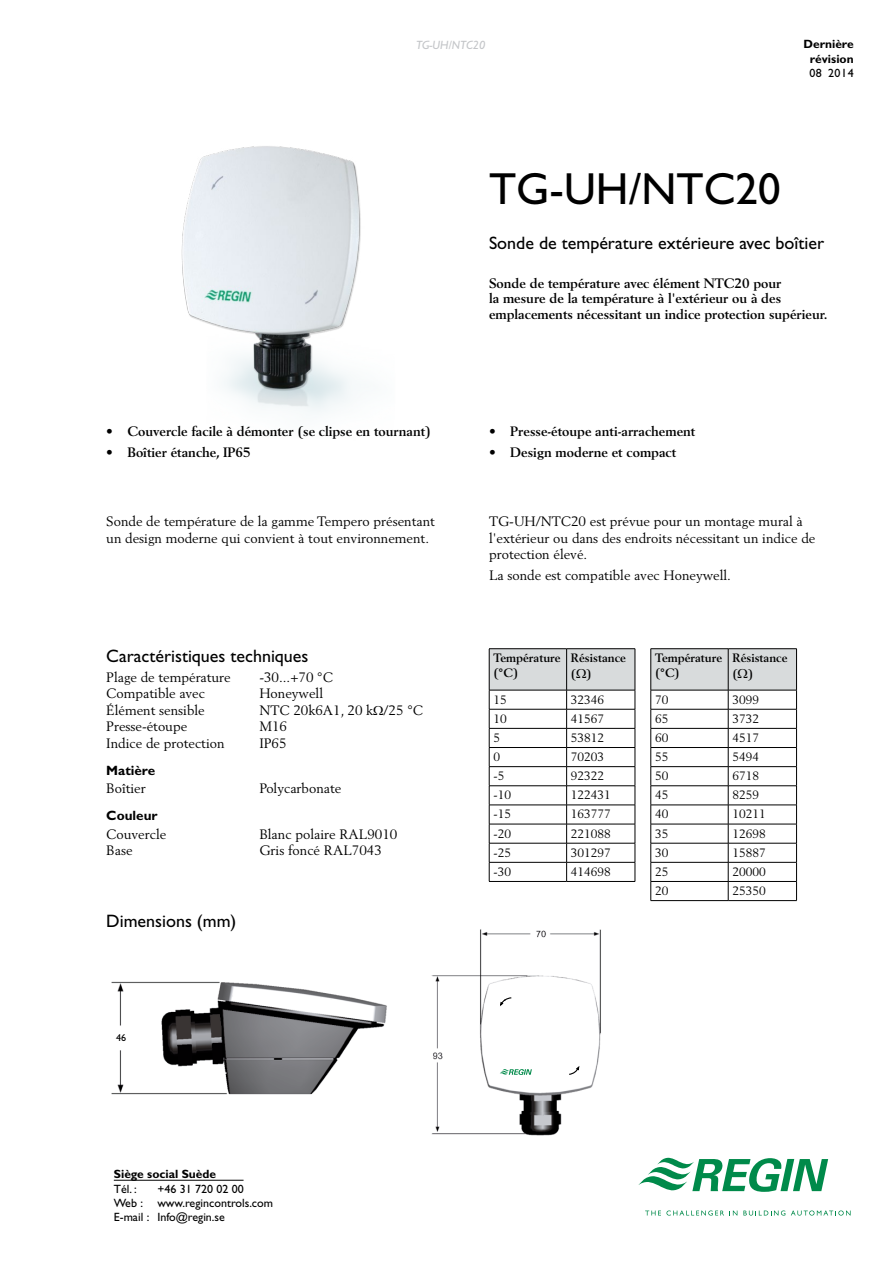
<style>
.page{position:relative;width:893px;height:1263px;background:#fff}
.page>*{position:absolute;margin:0;border:0;box-sizing:border-box;transform-origin:0 0}
.H_gill{font:45px "Gill Sans";color:#000}
.H_gill_mid{font:18px "Gill Sans";color:#000}
.body_2_tab{font:18px "Gill Sans";color:#000}
.H_berling_small_bold{font:700 13.5px/15.8px "Berling";color:#000}
.body{font:13.5px/16.5px "Berling";color:#000}
.body_2_tab-2{font:13.5px "Berling";color:#000}
.H_gill_bold_small{font:700 13.5px "Gill Sans";color:#000}
.body-2{font:12px "Berling";color:#000}
.t1{font:12px/14.4px "Gill Sans";color:#000}
.berling_bold_small{font:700 12px/14.4px "Berling";color:#000}
.t2{font:700 12px/14.4px "Gill Sans";color:#000;text-align:center}
.t3{font:italic 12px "Gill Sans";color:#c3c5c8}
.t4{font:10.2px "Gill Sans";color:#000}
</style>
<div class="page">
<svg style="left:638px;top:1158px;width:190px;height:34px"></svg>
<svg style="left:645px;top:1210px;width:79px;height:5px"></svg>
<svg style="left:732px;top:1210px;width:5px;height:5px"></svg>
<svg style="left:743px;top:1210px;width:42px;height:5px"></svg>
<svg style="left:791px;top:1210px;width:60px;height:5px"></svg>
<hr style="left:114px;top:1180px;width:130px;height:1px;background:#000">
<img style="left:181px;top:146px;width:180px;height:266px">
<hr style="left:651px;top:900px;width:77px;height:1px;background:#000">
<hr style="left:728px;top:900px;width:69px;height:1px;background:#000">
<hr style="left:651px;top:648px;width:77px;height:1px;background:#000">
<hr style="left:728px;top:648px;width:69px;height:1px;background:#000">
<hr style="left:489px;top:881px;width:78px;height:1px;background:#000">
<hr style="left:567px;top:881px;width:68px;height:1px;background:#000">
<hr style="left:489px;top:648px;width:78px;height:1px;background:#000">
<hr style="left:567px;top:648px;width:68px;height:1px;background:#000">
<img style="left:431px;top:929px;width:170px;height:207px">
<svg style="left:499px;top:1069px;width:33px;height:6px"></svg>
<svg style="left:499px;top:996px;width:14px;height:12px"></svg>
<svg style="left:568px;top:1064px;width:12px;height:11px"></svg>
<img style="left:111px;top:981px;width:276px;height:114px">
<div style="left:106px;top:1027px;width:28px;height:20px;background:#fff"></div>
<svg style="left:650px;top:649px;width:147px;height:251px"></svg>
<svg style="left:489px;top:649px;width:147px;height:232px"></svg>
<p class="t3" style="left:416px;top:39px;width:71px">TG-UH/NTC20</p>
<p class="t2" style="left:803px;top:37px;width:52px">Dernière révision</p>
<p class="t1" style="left:809px;top:66px;width:46px">08 2014</p>
<p class="H_gill" style="left:489px;top:163px;width:293px">TG-UH/NTC20</p>
<p class="H_gill_mid" style="left:489px;top:233px;width:337px">Sonde de température extérieure avec boîtier</p>
<p class="H_berling_small_bold" style="left:106px;top:424px;width:326px">• Couvercle facile à démonter (se clipse en tournant)</p>
<p class="H_berling_small_bold" style="left:106px;top:445px;width:146px">• Boîtier étanche, IP65</p>
<p class="H_berling_small_bold" style="left:489px;top:275px;width:340px">Sonde de température avec élément NTC20 pour<br>la mesure de la température à l'extérieur ou à des emplacements nécessitant un indice protection supérieur.</p>
<p class="H_berling_small_bold" style="left:489px;top:424px;width:208px">• Presse-étoupe anti-arrachement</p>
<p class="H_berling_small_bold" style="left:489px;top:445px;width:189px">• Design moderne et compact</p>
<p class="body" style="left:106px;top:513px;width:330px">Sonde de température de la gamme Tempero présentant un design moderne qui convient à tout environnement.</p>
<p class="body" style="left:489px;top:513px;width:328px">TG-UH/NTC20 est prévue pour un montage mural à l'extérieur ou dans des endroits nécessitant un indice de protection élevé.</p>
<p class="body" style="left:489px;top:567px;width:244px">La sonde est compatible avec Honeywell.</p>
<p class="H_gill_mid" style="left:106px;top:646px;width:204px">Caractéristiques techniques</p>
<p class="body_2_tab-2" style="left:106px;top:669px;width:126px">Plage de température</p>
<p class="body_2_tab-2" style="left:259px;top:669px;width:75px">-30...+70 °C</p>
<p class="body_2_tab-2" style="left:106px;top:685px;width:100px">Compatible avec</p>
<p class="body_2_tab-2" style="left:259px;top:685px;width:65px">Honeywell</p>
<p class="body_2_tab-2" style="left:106px;top:702px;width:100px">Élément sensible</p>
<p class="body_2_tab-2" style="left:259px;top:702px;width:165px">NTC 20k6A1, 20 k /25 °C</p>
<p class="body_2_tab-2" style="left:106px;top:718px;width:82px">Presse-étoupe</p>
<p class="body_2_tab-2" style="left:259px;top:718px;width:29px">M16</p>
<p class="body_2_tab-2" style="left:106px;top:735px;width:120px">Indice de protection</p>
<p class="body_2_tab-2" style="left:259px;top:735px;width:29px">IP65</p>
<p class="H_gill_bold_small" style="left:106px;top:762px;width:50px">Matière</p>
<p class="body_2_tab-2" style="left:106px;top:780px;width:41px">Boîtier</p>
<p class="body_2_tab-2" style="left:259px;top:780px;width:84px">Polycarbonate</p>
<p class="H_gill_bold_small" style="left:106px;top:807px;width:53px">Couleur</p>
<p class="body_2_tab-2" style="left:106px;top:826px;width:61px">Couvercle</p>
<p class="body_2_tab-2" style="left:259px;top:826px;width:140px">Blanc polaire RAL9010</p>
<p class="body_2_tab-2" style="left:106px;top:842px;width:28px">Base</p>
<p class="body_2_tab-2" style="left:259px;top:842px;width:124px">Gris foncé RAL7043</p>
<p class="body_2_tab" style="left:106px;top:910px;width:132px">Dimensions (mm)</p>
<p class="t4" style="left:116px;top:1032px;width:12px">46</p>
<p class="t2" style="left:114px;top:1167px;width:104px">Siège social Suède</p>
<p class="t1" style="left:114px;top:1181px;width:25px">Tél. :</p>
<p class="t1" style="left:114px;top:1181px;width:161px;text-indent:44px">+46 31 720 02 00<br>Web : www.regincontrols.com<br>E-mail : Info@regin.se</p>
<p class="berling_bold_small" style="left:493px;top:651px;width:69px">Température (°C)</p>
<p class="berling_bold_small" style="left:571px;top:650px;width:57px;line-height:16.2px">Résistance ( )</p>
<p class="body-2" style="left:493px;top:692px;width:15px">15</p>
<p class="body-2" style="left:571px;top:692px;width:35px">32346</p>
<p class="body-2" style="left:493px;top:711px;width:15px">10</p>
<p class="body-2" style="left:571px;top:711px;width:35px">41567</p>
<p class="body-2" style="left:493px;top:730px;width:8px">5</p>
<p class="body-2" style="left:571px;top:730px;width:35px">53812</p>
<p class="body-2" style="left:493px;top:749px;width:8px">0</p>
<p class="body-2" style="left:571px;top:749px;width:35px">70203</p>
<p class="body-2" style="left:493px;top:769px;width:12px">-5</p>
<p class="body-2" style="left:571px;top:769px;width:35px">92322</p>
<p class="body-2" style="left:493px;top:788px;width:19px">-10</p>
<p class="body-2" style="left:571px;top:788px;width:42px">122431</p>
<p class="body-2" style="left:493px;top:807px;width:19px">-15</p>
<p class="body-2" style="left:571px;top:807px;width:42px">163777</p>
<p class="body-2" style="left:493px;top:826px;width:19px">-20</p>
<p class="body-2" style="left:571px;top:826px;width:42px">221088</p>
<p class="body-2" style="left:493px;top:845px;width:19px">-25</p>
<p class="body-2" style="left:571px;top:845px;width:42px">301297</p>
<p class="body-2" style="left:493px;top:864px;width:19px">-30</p>
<p class="body-2" style="left:571px;top:864px;width:42px">414698</p>
<p class="berling_bold_small" style="left:655px;top:651px;width:69px">Température (°C)</p>
<p class="berling_bold_small" style="left:732px;top:650px;width:57px;line-height:16.2px">Résistance ( )</p>
<p class="body-2" style="left:655px;top:692px;width:15px">70</p>
<p class="body-2" style="left:732px;top:692px;width:28px">3099</p>
<p class="body-2" style="left:655px;top:711px;width:15px">65</p>
<p class="body-2" style="left:732px;top:711px;width:28px">3732</p>
<p class="body-2" style="left:655px;top:730px;width:15px">60</p>
<p class="body-2" style="left:732px;top:730px;width:28px">4517</p>
<p class="body-2" style="left:655px;top:749px;width:15px">55</p>
<p class="body-2" style="left:732px;top:749px;width:28px">5494</p>
<p class="body-2" style="left:655px;top:769px;width:15px">50</p>
<p class="body-2" style="left:732px;top:769px;width:28px">6718</p>
<p class="body-2" style="left:655px;top:788px;width:15px">45</p>
<p class="body-2" style="left:732px;top:788px;width:28px">8259</p>
<p class="body-2" style="left:655px;top:807px;width:15px">40</p>
<p class="body-2" style="left:732px;top:807px;width:35px">10211</p>
<p class="body-2" style="left:655px;top:826px;width:15px">35</p>
<p class="body-2" style="left:732px;top:826px;width:35px">12698</p>
<p class="body-2" style="left:655px;top:845px;width:15px">30</p>
<p class="body-2" style="left:732px;top:845px;width:35px">15887</p>
<p class="body-2" style="left:655px;top:864px;width:15px">25</p>
<p class="body-2" style="left:732px;top:864px;width:35px">20000</p>
<p class="body-2" style="left:655px;top:883px;width:15px">20</p>
<p class="body-2" style="left:732px;top:883px;width:35px">25350</p>
</div>
